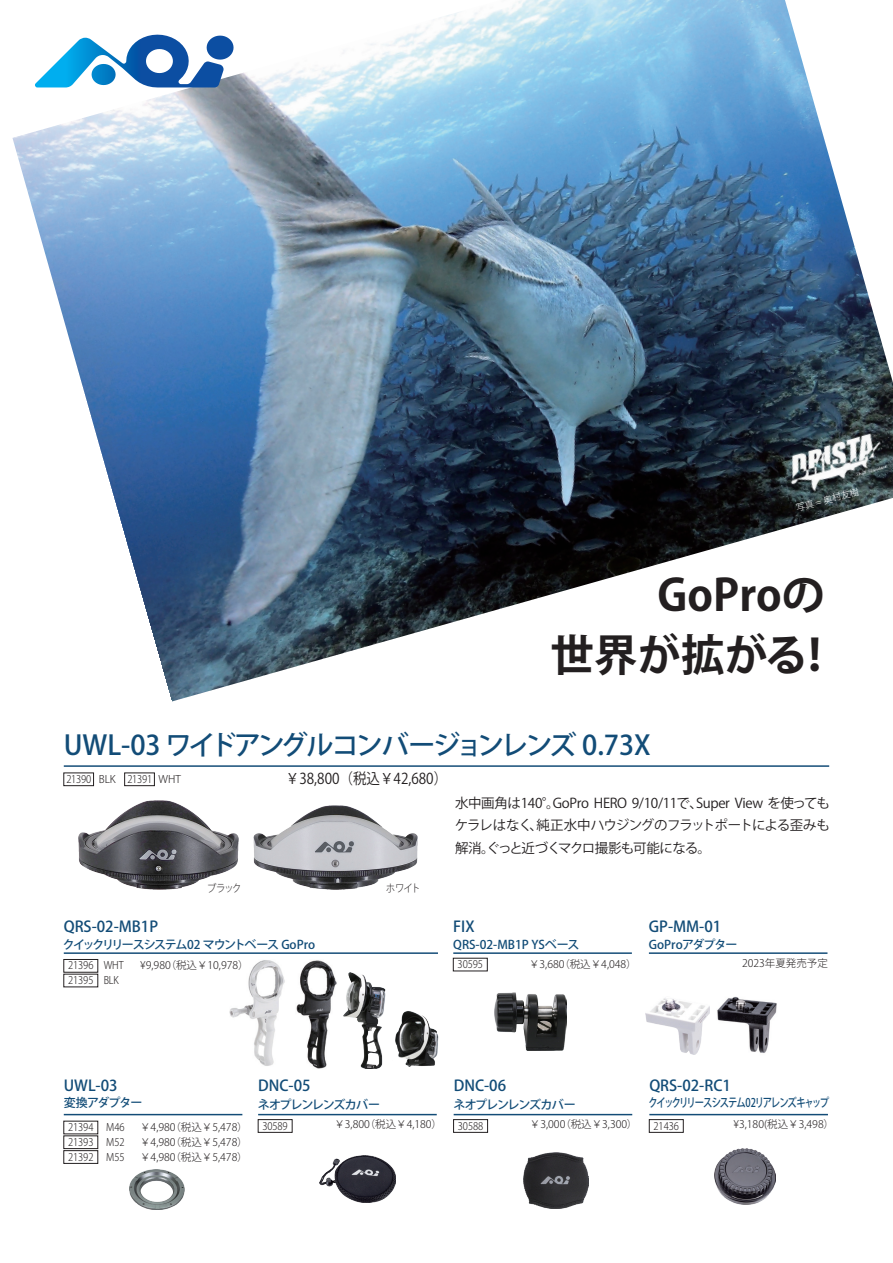
<style>
.page{position:relative;width:893px;height:1263px;background:#fff}
.page>*{position:absolute;margin:0;border:0;box-sizing:border-box;transform-origin:0 0}
.t1{font:700 43.5px/60px "Koz Go Pro";color:#231f20;text-align:right}
.t2{font:500 27px "Koz Go Pro";letter-spacing:-.08em;color:#124c77}
.t3{font:500 15px "Koz Go Pro";color:#124c77}
.t4{font:15px "Koz Go Pro";color:#231f20;scale:.9 1}
.t5{font:13.5px/22.5px "Koz Go Pro";letter-spacing:-.06em;color:#231f20;text-align:justify}
.t6{font:500 12px "Koz Go Pro";letter-spacing:-.085em;color:#124c77}
.t7{font:500 12px "Koz Go Pro";letter-spacing:-.13em;color:#124c77;scale:.78 1}
.t8{font:500 12px "Koz Go Pro";color:#124c77}
.t9{font:500 12px "Koz Go Pro";letter-spacing:-.06em;color:#124c77}
.t10{font:300 10.5px/15px "Koz Go Pro";letter-spacing:-.01em;color:#231f20;text-align:justify}
.t11{font:300 10.5px/15px "Koz Go Pro";letter-spacing:-.01em;color:#231f20;scale:.9 1}
.t12{font:300 9px "Koz Go Pro";color:#fff}
</style>
<div class="page">
<img style="left:296px;top:960px;width:41px;height:109px">
<img style="left:229px;top:960px;width:56px;height:106px">
<img style="left:12px;top:0;width:881px;height:701px">
<hr style="left:64px;top:952px;width:374px;height:2px;background:#134c77">
<div style="left:64px;top:959px;width:34px;height:13px;border:1px solid #231f20"></div>
<img style="left:344px;top:972px;width:42px;height:97px">
<img style="left:395px;top:1011px;width:44px;height:55px">
<div style="left:64px;top:1135px;width:34px;height:14px;border:1px solid #231f20"></div>
<div style="left:64px;top:1150px;width:34px;height:13px;border:1px solid #231f20"></div>
<hr style="left:649px;top:952px;width:178px;height:2px;background:#134c77">
<img style="left:717px;top:996px;width:60px;height:57px">
<img style="left:645px;top:998px;width:64px;height:56px">
<hr style="left:453px;top:952px;width:179px;height:2px;background:#134c77">
<img style="left:494px;top:992px;width:73px;height:58px">
<img style="left:129px;top:1170px;width:56px;height:40px">
<hr style="left:64px;top:765px;width:765px;height:2px;background:#134c77">
<div style="left:64px;top:773px;width:30px;height:13px;border:1px solid #231f20"></div>
<div style="left:124px;top:773px;width:31px;height:13px;border:1px solid #231f20"></div>
<svg style="left:35px;top:35px;width:199px;height:52px"></svg>
<img style="left:79px;top:800px;width:160px;height:90px">
<img style="left:253px;top:806px;width:164px;height:83px">
<hr style="left:454px;top:1114px;width:178px;height:1px;background:#134c77">
<div style="left:453px;top:1119px;width:35px;height:13px;border:1px solid #231f20"></div>
<hr style="left:258px;top:1114px;width:179px;height:1px;background:#134c77">
<div style="left:258px;top:1119px;width:34px;height:13px;border:1px solid #231f20"></div>
<hr style="left:649px;top:1114px;width:179px;height:1px;background:#134c77">
<div style="left:649px;top:1119px;width:34px;height:13px;border:1px solid #231f20"></div>
<img style="left:320px;top:1155px;width:75px;height:48px">
<hr style="left:64px;top:1114px;width:178px;height:1px;background:#134c77">
<img style="left:715px;top:1149px;width:60px;height:55px">
<img style="left:523px;top:1152px;width:66px;height:57px">
<p class="t12" style="left:795px;top:502px;width:66px;rotate:-15deg">写真 = 奥村友樹</p>
<h1 class="t1" style="left:550px;top:568px;width:288px">GoProの<br>世界が拡がる！</h1>
<h2 class="t2" style="left:64px;top:728px;width:588px">UWL-03 ワイドアングルコンバージョンレンズ 0.73X</h2>
<p class="t11" style="left:66px;top:772px;width:129px">21390 BLK 21391 WHT</p>
<h3 class="t4" style="left:286px;top:768px;width:181px">￥38,800（税込￥42,680）</h3>
<p class="t5" style="left:455px;top:792px;width:377px">水中画角は140°。GoPro HERO 9/10/11で、Super View を使ってもケラレはなく、純正水中ハウジングのフラットポートによる歪みも解消。ぐっと近づくマクロ撮影も可能になる。</p>
<p class="t11" style="left:207px;top:881px;width:40px">ブラック</p>
<p class="t11" style="left:386px;top:881px;width:40px">ホワイト</p>
<h3 class="t3" style="left:64px;top:917px;width:96px">QRS-02-MB1P</h3>
<p class="t6" style="left:63px;top:937px;width:254px">クイックリリースシステム02 マウントベース GoPro</p>
<p class="t11" style="left:68px;top:958px;width:30px">21396<br>21395</p>
<p class="t11" style="left:104px;top:958px;width:24px">WHT<br>BLK</p>
<p class="t10" style="left:140px;top:957px;width:110px">¥9,980（税込￥10,978）</p>
<h3 class="t3" style="left:453px;top:917px;width:23px">FIX</h3>
<p class="t8" style="left:453px;top:937px;width:128px">QRS-02-MB1P YSベース</p>
<p class="t11" style="left:458px;top:957px;width:30px">30595</p>
<p class="t10" style="left:529px;top:957px;width:109px">￥3,680（税込￥4,048）</p>
<h3 class="t3" style="left:649px;top:917px;width:74px">GP-MM-01</h3>
<p class="t9" style="left:649px;top:937px;width:90px">GoProアダプター</p>
<p class="t10" style="left:742px;top:955px;width:87px">2023年夏発売予定</p>
<h3 class="t3" style="left:64px;top:1076px;width:55px">UWL-03</h3>
<p class="t6" style="left:64px;top:1095px;width:80px">変換アダプター</p>
<p class="t11" style="left:68px;top:1120px;width:30px;text-align:justify">21394<br>21393<br>21392</p>
<p class="t11" style="left:106px;top:1120px;width:22px;text-align:justify">M46<br>M52<br>M55</p>
<p class="t10" style="left:140px;top:1120px;width:109px">￥4,980（税込￥5,478）￥4,980（税込￥5,478）￥4,980（税込￥5,478）</p>
<h3 class="t3" style="left:649px;top:1076px;width:83px">QRS-02-RC1</h3>
<p class="t7" style="left:648px;top:1095px;width:233px">クイックリリースシステム02リアレンズキャップ</p>
<p class="t11" style="left:654px;top:1118px;width:30px">21436</p>
<h3 class="t3" style="left:454px;top:1076px;width:54px">DNC-06</h3>
<p class="t6" style="left:453px;top:1097px;width:124px">ネオプレンレンズカバー</p>
<p class="t11" style="left:458px;top:1118px;width:30px">30588</p>
<p class="t10" style="left:530px;top:1117px;width:109px">￥3,000（税込￥3,300）</p>
<h3 class="t3" style="left:258px;top:1076px;width:54px">DNC-05</h3>
<p class="t6" style="left:258px;top:1097px;width:124px">ネオプレンレンズカバー</p>
<p class="t11" style="left:262px;top:1118px;width:30px">30589</p>
<p class="t10" style="left:334px;top:1117px;width:109px">￥3,800（税込￥4,180）</p>
<p class="t10" style="left:733px;top:1117px;width:102px">¥3,180(税込￥3,498）</p>
</div>
